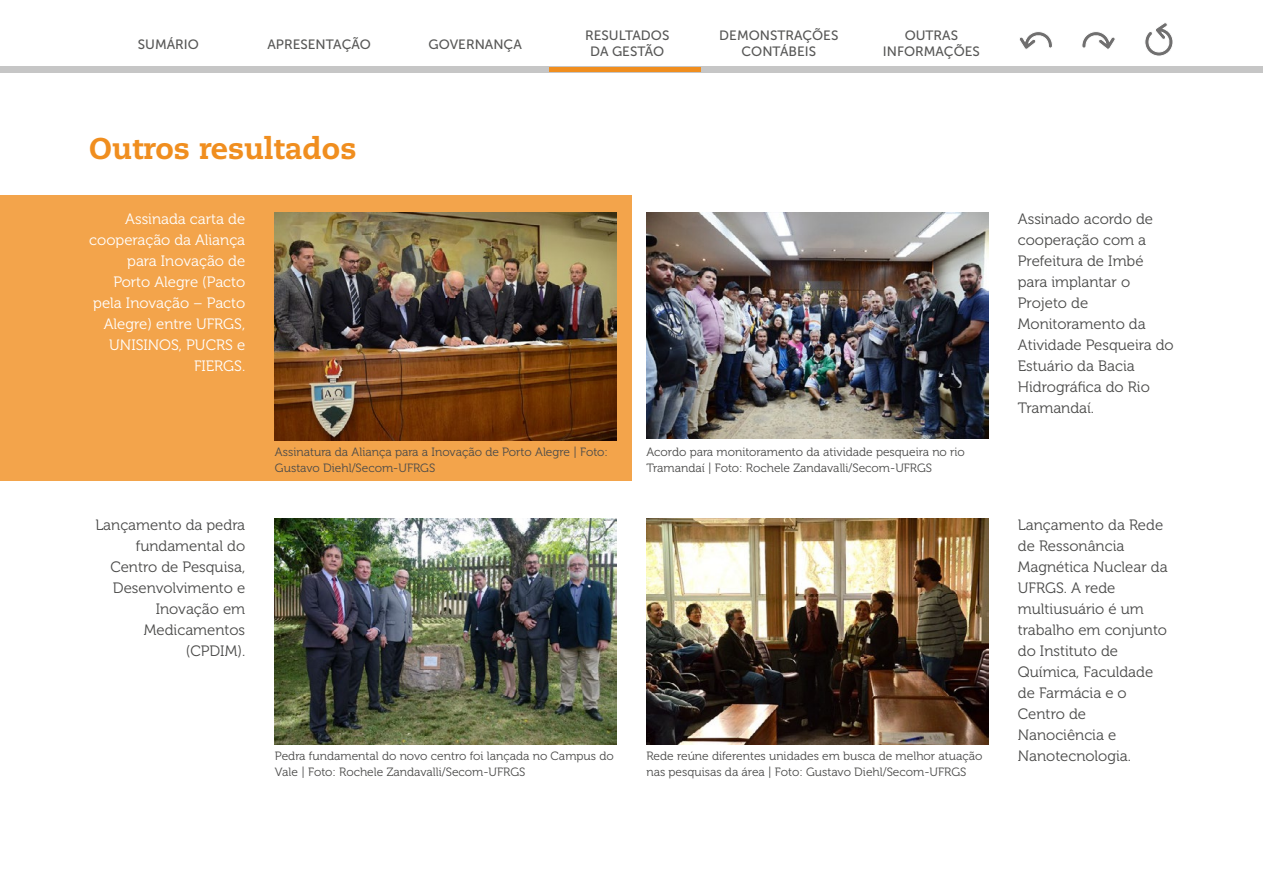
<style>
.page{position:relative;width:1263px;height:893px;background:#fff}
.page>*{position:absolute;margin:0;border:0;box-sizing:border-box;transform-origin:0 0}
.t1{font:800 30px "Caecilia LT Std";color:#f08e1f}
.t2{font:15px/21px "Museo 300";color:#4a4a49}
.t3{font:15px/21px "Museo 300";color:#fff;text-align:right}
.t4{font:13.5px/16.2px "Museo Sans 500";color:#575756;text-align:center}
.t5{font:12px/16.5px "Museo 300";color:#4a4a49}
</style>
<div class="page">
<svg style="left:1145px;top:23px;width:28px;height:33px"></svg>
<svg style="left:1082px;top:32px;width:34px;height:41px"></svg>
<svg style="left:1018px;top:32px;width:34px;height:41px"></svg>
<div style="left:0;top:66px;width:1263px;height:6px;background:#c6c6c6"></div>
<div style="left:0;top:196px;width:631px;height:285px;background:#f3a44b"></div>
<div style="left:549px;top:67px;width:152px;height:5px;background:#f08e1f"></div>
<img style="left:275px;top:519px;width:342px;height:226px">
<img style="left:646px;top:213px;width:342px;height:226px">
<img style="left:275px;top:213px;width:342px;height:227px">
<img style="left:646px;top:519px;width:342px;height:226px">
<p class="t4" style="left:138px;top:37px;width:63px">SUMÁRIO</p>
<p class="t4" style="left:267px;top:37px;width:105px">APRESENTAÇÃO</p>
<p class="t4" style="left:428px;top:37px;width:95px">GOVERNANÇA</p>
<p class="t4" style="left:585px;top:27px;width:86px">RESULTADOS<br>DA GESTÃO</p>
<p class="t4" style="left:719px;top:27px;width:121px">DEMONSTRAÇÕES<br>CONTÁBEIS</p>
<p class="t4" style="left:883px;top:27px;width:98px">OUTRAS<br>INFORMAÇÕES</p>
<h1 class="t1" style="left:89px;top:130px;width:269px">Outros resultados</h1>
<p class="t3" style="left:89px;top:209px;width:157px">Assinada carta de cooperação da Aliança para Inovação de<br>Porto Alegre (Pacto pela Inovação – Pacto<br>Alegre) entre UFRGS,<br>UNISINOS, PUCRS e<br>FIERGS.</p>
<p class="t2" style="left:95px;top:515px;width:151px;text-align:right">Lançamento da pedra fundamental do<br>Centro de Pesquisa,<br>Desenvolvimento e<br>Inovação em<br>Medicamentos (CPDIM).</p>
<p class="t5" style="left:275px;top:443px;width:334px">Assinatura da Aliança para a Inovação de Porto Alegre | Foto:<br>Gustavo Diehl/Secom-UFRGS</p>
<p class="t5" style="left:646px;top:443px;width:320px">Acordo para monitoramento da atividade pesqueira no rio<br>Tramandaí | Foto: Rochele Zandavalli/Secom-UFRGS</p>
<p class="t5" style="left:275px;top:747px;width:340px">Pedra fundamental do novo centro foi lançada no Campus do<br>Vale | Foto: Rochele Zandavalli/Secom-UFRGS</p>
<p class="t5" style="left:646px;top:747px;width:338px">Rede reúne diferentes unidades em busca de melhor atuação nas pesquisas da área | Foto: Gustavo Diehl/Secom-UFRGS</p>
<p class="t2" style="left:1018px;top:209px;width:157px">Assinado acordo de cooperação com a<br>Prefeitura de Imbé para implantar o<br>Projeto de<br>Monitoramento da<br>Atividade Pesqueira do<br>Estuário da Bacia<br>Hidrográfica do Rio<br>Tramandaí.</p>
<p class="t2" style="left:1018px;top:515px;width:151px">Lançamento da Rede de Ressonância<br>Magnética Nuclear da<br>UFRGS. A rede multiusuário é um trabalho em conjunto do Instituto de<br>Química, Faculdade de Farmácia e o<br>Centro de<br>Nanociência e<br>Nanotecnologia.</p>
</div>
